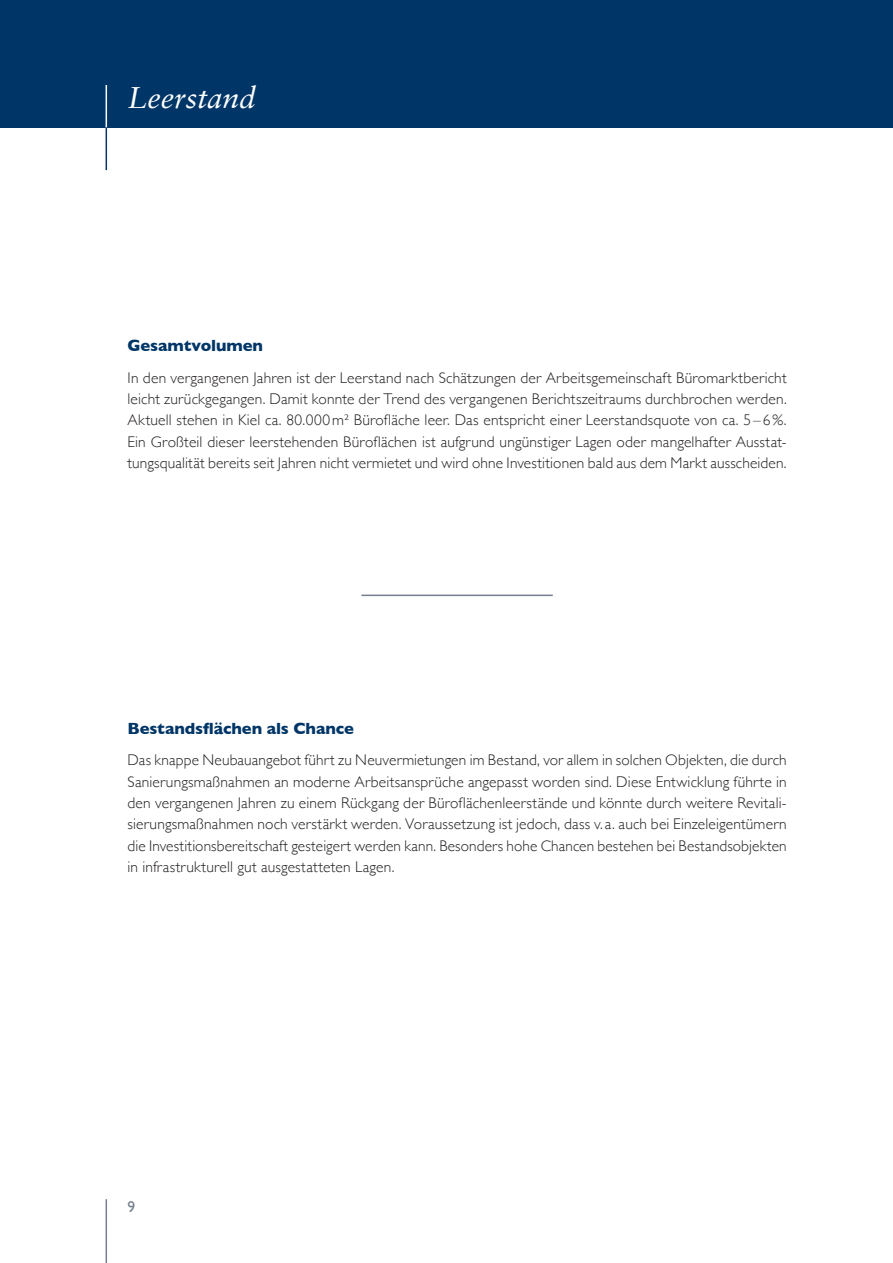
<style>
.page{position:relative;width:893px;height:1263px;background:#fff}
.page>*{position:absolute;margin:0;border:0;box-sizing:border-box;transform-origin:0 0}
.t1{font:italic 30px "Sabon";color:#fff}
.t2{font:700 16.5px "Gill Sans";letter-spacing:-.005em;color:#003667}
.t3{font:300 15.45px/21.3px "Gill Sans";letter-spacing:.01em;color:#231f20;text-align:justify}
.t4{font:15.45px "Gill Sans";color:#747e8e}
</style>
<div class="page">
<hr style="left:106px;top:1199px;width:1px;height:64px;background:#747e8e">
<div style="left:0;top:0;width:893px;height:128px;background:#003667"></div>
<hr style="left:106px;top:85px;width:1px;height:43px;background:#fff">
<hr style="left:106px;top:128px;width:1px;height:42px;background:#003667">
<hr style="left:361px;top:595px;width:192px;height:1px;background:#747e8e">
<h1 class="t1" style="left:128px;top:80px;width:130px">Leerstand</h1>
<p class="t2" style="left:128px;top:332px;width:137px">Gesamtvolumen</p>
<p class="t3" style="left:128px;top:366px;width:661px">In den vergangenen Jahren ist der Leerstand nach Schätzungen der Arbeitsgemeinschaft Büromarktbericht leicht zurückgegangen. Damit konnte der Trend des vergangenen Berichtszeitraums durchbrochen werden.<br>Aktuell stehen in Kiel ca. 80.000m² Bürofläche leer. Das entspricht einer Leerstandsquote von ca. 5–6%.<br>Ein Großteil dieser leerstehenden Büroflächen ist aufgrund ungünstiger Lagen oder mangelhafter Ausstat&shy;tungsqualität bereits seit Jahren nicht vermietet und wird ohne Investitionen bald aus dem Markt ausscheiden.</p>
<p class="t2" style="left:128px;top:715px;width:228px">Bestandsflächen als Chance</p>
<p class="t3" style="left:128px;top:749px;width:661px">Das knappe Neubauangebot führt zu Neuvermietungen im Bestand, vor allem in solchen Objekten, die durch Sanierungsmaßnahmen an moderne Arbeitsansprüche angepasst worden sind. Diese Entwicklung führte in den vergangenen Jahren zu einem Rückgang der Büroflächenleerstände und könnte durch weitere Revitali&shy;sierungsmaßnahmen noch verstärkt werden. Voraussetzung ist jedoch, dass v. a. auch bei Einzeleigentümern die Investitionsbereitschaft gesteigert werden kann. Besonders hohe Chancen bestehen bei Bestandsobjekten in infrastrukturell gut ausgestatteten Lagen.</p>
<p class="t4" style="left:128px;top:1198px;width:9px">9</p>
</div>
